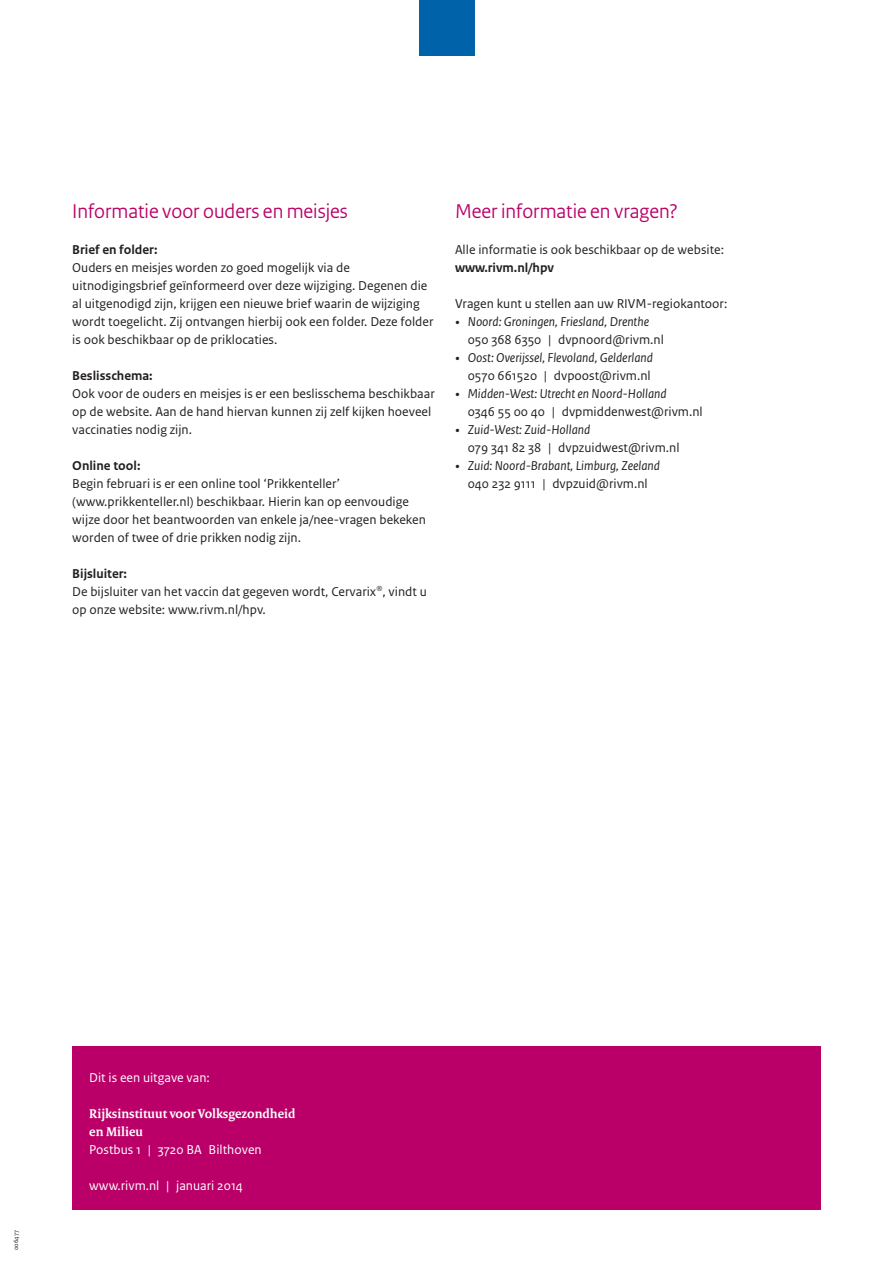
<style>
.page{position:relative;width:893px;height:1263px;background:#fff}
.page>*{position:absolute;margin:0;border:0;box-sizing:border-box;transform-origin:0 0}
._05_RIVM_Paragraafko{font:21px "Rijksoverheid Sans Heading";color:#ba0068}
._10_RIVM_Broodtekst{font:13.5px/18px "Rijksoverheid Sans Text";color:#231f20}
.t1{font:italic 13.5px/18px "Rijksoverheid Sans Text";color:#231f20}
._10_RIVM_Broodtekst-2{font:13.5px "Rijksoverheid Sans Text";color:#fff}
._10_RIVM_Broodtekst-3{font:700 13.5px "Rijksoverheid Serif";color:#fff}
._08_RIVM_Tussenkop{font:700 13.5px "Rijksoverheid Sans Text";color:#231f20}
._10_RIVM_Broodtekst-4{font:700 13.5px "Rijksoverheid Sans Text";color:#231f20}
._15_RIVM_Voetnoot{font:6.45px "Rijksoverheid Sans Text";color:#231f20}
.s1{font-weight:700}
.s2{font-family:"Rijksoverheid Serif";font-style:normal}
.s3{font-style:normal}
.s4{font-family:"Rijksoverheid Serif"}
.s5{font-style:italic}
</style>
<div class="page">
<div style="left:72px;top:1046px;width:749px;height:163px;background:#ba0068"></div>
<div style="left:419px;top:0;width:55px;height:55px;background:#0062a8"></div>
<p class="_05_RIVM_Paragraafko" style="left:72px;top:199px;width:277px">Informatie voor ouders en meisjes</p>
<p class="_08_RIVM_Tussenkop" style="left:72px;top:242px;width:87px">Brief en folder:</p>
<p class="_10_RIVM_Broodtekst" style="left:72px;top:259px;width:363px">Ouders en meisjes worden zo goed mogelijk via de uitnodigingsbrief geïnformeerd over deze wijziging. Degenen die al uitgenodigd zijn, krijgen een nieuwe brief waarin de wijziging wordt toegelicht. Zij ontvangen hierbij ook een folder. Deze folder is ook beschikbaar op de priklocaties.</p>
<p class="_08_RIVM_Tussenkop" style="left:72px;top:368px;width:82px">Beslisschema:</p>
<p class="_10_RIVM_Broodtekst" style="left:72px;top:385px;width:364px">Ook voor de ouders en meisjes is er een beslisschema beschikbaar op de website. Aan de hand hiervan kunnen zij zelf kijken hoeveel vaccinaties nodig zijn.</p>
<p class="_08_RIVM_Tussenkop" style="left:72px;top:458px;width:70px">Online tool:</p>
<p class="_10_RIVM_Broodtekst" style="left:72px;top:475px;width:355px">Begin februari is er een online tool ‘Prikkenteller’ (www.prikkenteller.nl) beschikbaar. Hierin kan op eenvoudige wijze door het beantwoorden van enkele ja/nee-vragen bekeken worden of twee of drie prikken nodig zijn.</p>
<p class="_10_RIVM_Broodtekst-4" style="left:72px;top:566px;width:56px">Bijsluiter:</p>
<p class="_10_RIVM_Broodtekst" style="left:72px;top:583px;width:356px">De bijsluiter van het vaccin dat gegeven wordt, Cervarix<sup>®</sup>, vindt u op onze website: www.rivm.nl/hpv.</p>
<p class="_05_RIVM_Paragraafko" style="left:455px;top:199px;width:224px">Meer informatie en vragen?</p>
<p class="_10_RIVM_Broodtekst" style="left:455px;top:241px;width:271px">Alle informatie is ook beschikbaar op de website: <span class="s1">www.rivm.nl/hpv</span></p>
<p class="_10_RIVM_Broodtekst" style="left:455px;top:295px;width:274px">Vragen kunt u stellen aan uw RIVM-regiokantoor:</p>
<p class="t1" style="left:468px;top:313px;width:198px;text-indent:-13px"><span class="s2">•</span> Noord: Groningen, Friesland, Drenthe<br><span class="s3">050 368 6350 | dvpnoord@rivm.nl</span></p>
<p class="t1" style="left:455px;top:349px;width:200px;text-align:right"><span class="s2">•</span> Oost: Overijssel, Flevoland, Gelderland<br><span class="s3">0570 661520 | dvpoost@rivm.nl</span></p>
<p class="t1" style="left:468px;top:385px;width:236px;text-indent:-13px"><span class="s2">•</span> Midden-West: Utrecht en Noord-Holland<br><span class="s3">0346 55 00 40 | dvpmiddenwest@rivm.nl</span></p>
<p class="_10_RIVM_Broodtekst" style="left:468px;top:421px;width:213px;text-indent:-13px"><span class="s4">•</span> <span class="s5">Zuid-West: Zuid-Holland<br></span>079 341 82 38 | dvpzuidwest@rivm.nl</p>
<p class="t1" style="left:455px;top:457px;width:207px;text-align:center"><span class="s2">•</span> Zuid: Noord-Brabant, Limburg, Zeeland<br><span class="s3">040 232 9111 | dvpzuid@rivm.nl</span></p>
<p class="_15_RIVM_Voetnoot" style="left:12px;top:1250px;width:21px;rotate:-90deg">006477</p>
<p class="_10_RIVM_Broodtekst-2" style="left:89px;top:1070px;width:122px">Dit is een uitgave van:</p>
<p class="_10_RIVM_Broodtekst-3" style="left:89px;top:1105px;width:208px">Rijksinstituut voor Volksgezondheid</p>
<p class="_10_RIVM_Broodtekst-3" style="left:89px;top:1123px;width:55px">en Milieu</p>
<p class="_10_RIVM_Broodtekst-2" style="left:89px;top:1142px;width:174px">Postbus 1 | 3720 BA Bilthoven</p>
<p class="_10_RIVM_Broodtekst-2" style="left:89px;top:1178px;width:155px">www.rivm.nl | januari 2014</p>
</div>
